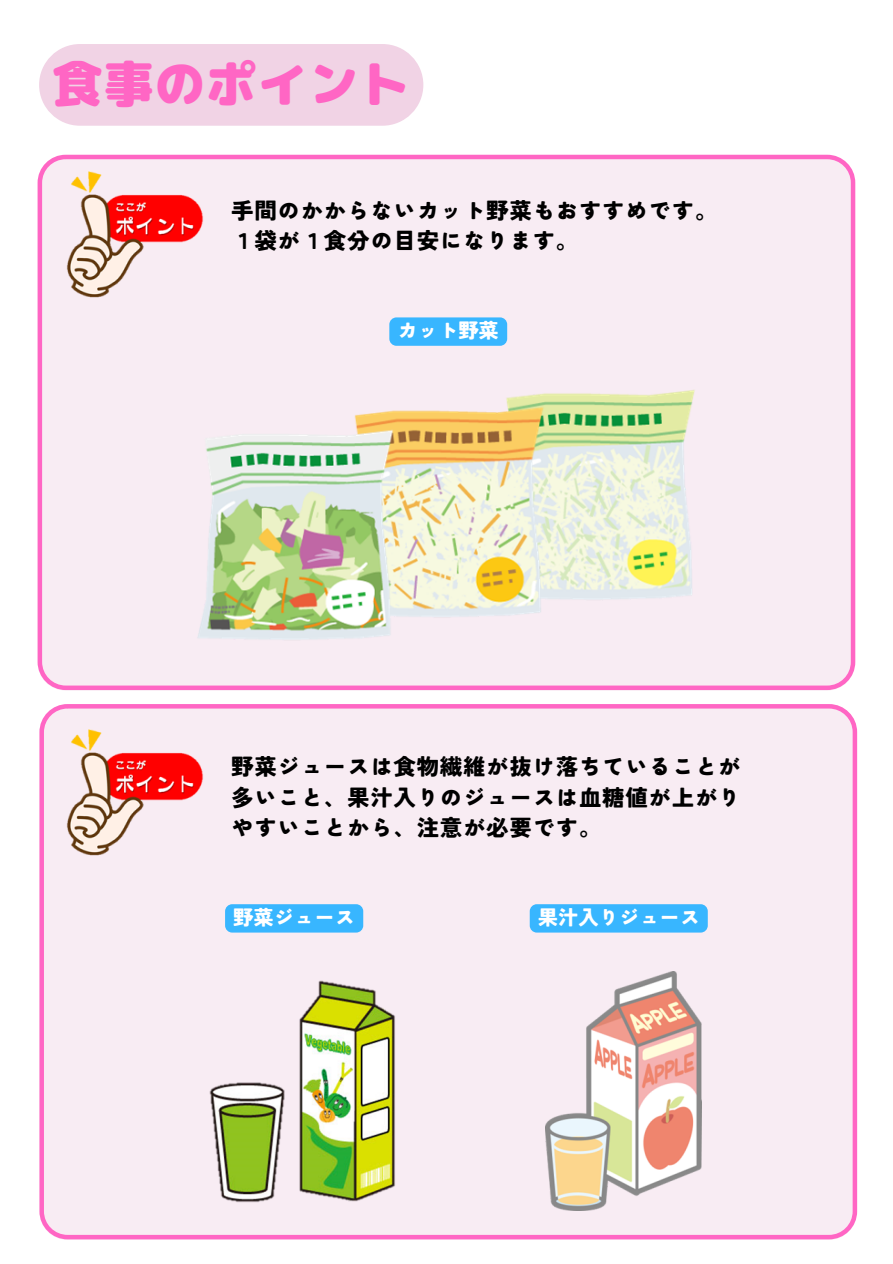
<style>
.page{position:relative;width:893px;height:1264px;background:#fff}
.page>*{position:absolute;margin:0;border:0;box-sizing:border-box;transform-origin:0 0}
.t1{font:49.5px "rounded mplus 1 p black";letter-spacing:.03em;color:#ff66c4}
.t2{font:900 22.5px/30.3px "Tsunagi Gothic";letter-spacing:.03em;color:#000}
.t3{font:900 20.25px "Tsunagi Gothic";color:#fff}
</style>
<div class="page">
<div style="left:38px;top:155px;width:817px;height:535px;background:#f8ecf3"></div>
<img style="left:59px;top:172px;width:150px;height:127px">
<div style="left:39px;top:704px;width:818px;height:535px;background:#f8ecf3"></div>
<img style="left:59px;top:730px;width:150px;height:127px">
<img style="left:191px;top:382px;width:511px;height:271px">
<img style="left:185px;top:972px;width:238px;height:238px">
<img style="left:545px;top:972px;width:156px;height:238px">
<div style="left:39px;top:44px;width:384px;height:82px;background:#f1d3e5;border-radius:41px"></div>
<div style="left:389px;top:317px;width:118px;height:29px;background:#38b6ff;border-radius:7px"></div>
<div style="left:225px;top:904px;width:138px;height:28px;background:#38b6ff;border-radius:7px"></div>
<div style="left:529px;top:904px;width:178px;height:28px;background:#38b6ff;border-radius:7px"></div>
<h1 class="t1" style="left:53px;top:49px;width:358px">食事のポイント</h1>
<p class="t2" style="left:231px;top:195px;width:488px">手間のかからないカット野菜もおすすめです。<br>１袋が１食分の目安になります。</p>
<p class="t3" style="left:397px;top:320px;width:103px">カット野菜</p>
<p class="t2" style="left:231px;top:751px;width:511px;text-align:justify">野菜ジュースは食物繊維が抜け落ちていることが多いこと、果汁入りのジュースは血糖値が上がりやすいことから、注意が必要です。</p>
<p class="t3" style="left:233px;top:907px;width:123px">野菜ジュース</p>
<p class="t3" style="left:538px;top:907px;width:164px">果汁入りジュース</p>
</div>
